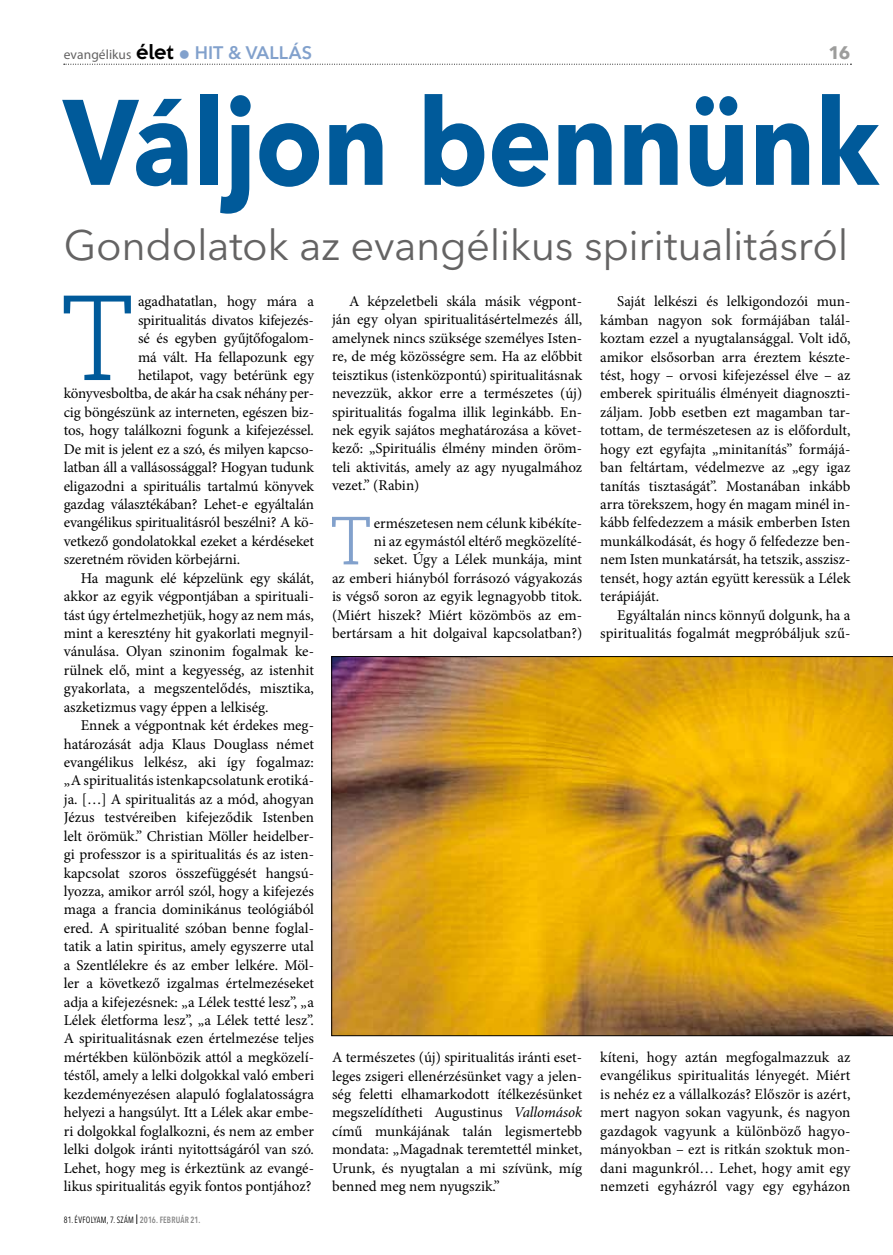
<style>
.page{position:relative;width:893px;height:1255px;background:#fff}
.page>*{position:absolute;margin:0;border:0;box-sizing:border-box;transform-origin:0 0}
.t1{font:700 120px "Avenir Next LT Pro";letter-spacing:-.005em;color:#005a9a;scale:.9 1}
.t2{font:300 118.65px "Roboto Slab";color:#005a9a}
.t3{font:300 66.9px "Roboto Slab";color:#82a1cc}
.t4{font:42px "Avenir Next LT Pro";letter-spacing:-.005em;color:#646363}
.t5{font:700 18px "Avenir Next LT Pro";color:#9d9d9c}
.t6{font:15px/18.5px "Minion Pro";letter-spacing:-.005em;color:#000;text-align:justify}
.t7{font:13.5px "Myriad Pro";letter-spacing:.005em;color:#646363}
.t8{font:condensed 9px "Avenir Next LT Pro";letter-spacing:.035em;color:#000;scale:.9 1}
.s1{font-family:"Keep Calm";font-weight:500;font-size:18px;color:#000}
.s2{color:#82a1cc}
.s3{font-family:"Avenir Next LT Pro";font-weight:600;font-size:18px;color:#82a1cc}
.s4{font-size:13.5px}
.s5{font-weight:600;color:#878787}
.s6{font-style:italic}
</style>
<div class="page">
<svg style="left:64px;top:64px;width:787px;height:1px"></svg>
<img style="left:331px;top:656px;width:562px;height:379px">
<p class="t7" style="left:64px;top:46px;width:250px">evangélikus <span class="s1">élet</span> <span class="s2">●</span> <span class="s3">Hit &amp; VAllás</span></p>
<p class="t5" style="left:828px;top:42px;width:24px">16</p>
<h1 class="t1" style="left:64px;top:69px;width:907px">Váljon bennünk</h1>
<h3 class="t4" style="left:64px;top:220px;width:786px">Gondolatok az evangélikus spiritualitásról</h3>
<h2 class="t2" style="left:60px;top:255px;width:76px">T</h2>
<p class="t6" style="left:138px;top:292px;width:177px">agadhatatlan, hogy mára a</p>
<p class="t6" style="left:138px;top:311px;width:177px">spiritualitás divatos kifejezés-</p>
<p class="t6" style="left:138px;top:329px;width:177px">sé és egyben gyűjtőfogalom-</p>
<p class="t6" style="left:138px;top:347px;width:177px">má vált. Ha fellapozunk egy</p>
<p class="t6" style="left:138px;top:366px;width:177px">hetilapot, vagy betérünk egy</p>
<p class="t6" style="left:64px;top:384px;width:252px">könyvesboltba, de akár ha csak néhány per-</p>
<p class="t6" style="left:64px;top:403px;width:252px">cig böngészünk az interneten, egészen biz-</p>
<p class="t6" style="left:64px;top:421px;width:252px">tos, hogy találkozni fogunk a kifejezéssel.</p>
<p class="t6" style="left:64px;top:440px;width:252px">De mit is jelent ez a szó, és milyen kapcso-</p>
<p class="t6" style="left:64px;top:458px;width:252px">latban áll a vallásossággal? Hogyan tudunk</p>
<p class="t6" style="left:64px;top:476px;width:252px">eligazodni a spirituális tartalmú könyvek</p>
<p class="t6" style="left:64px;top:495px;width:252px">gazdag választékában? Lehet-e egyáltalán</p>
<p class="t6" style="left:64px;top:513px;width:252px">evangélikus spiritualitásról beszélni? A kö-</p>
<p class="t6" style="left:64px;top:532px;width:252px">vetkező gondolatokkal ezeket a kérdéseket</p>
<p class="t6" style="left:64px;top:550px;width:178px">szeretném röviden körbejárni.</p>
<p class="t6" style="left:81px;top:568px;width:235px">Ha magunk elé képzelünk egy skálát,</p>
<p class="t6" style="left:64px;top:587px;width:252px">akkor az egyik végpontjában a spirituali-</p>
<p class="t6" style="left:64px;top:605px;width:252px">tást úgy értelmezhetjük, hogy az nem más,</p>
<p class="t6" style="left:64px;top:624px;width:252px">mint a keresztény hit gyakorlati megnyil-</p>
<p class="t6" style="left:64px;top:642px;width:252px">vánulása. Olyan szinonim fogalmak ke-</p>
<p class="t6" style="left:64px;top:661px;width:252px">rülnek elő, mint a kegyesség, az istenhit</p>
<p class="t6" style="left:64px;top:679px;width:252px">gyakorlata, a megszentelődés, misztika,</p>
<p class="t6" style="left:64px;top:697px;width:206px">aszketizmus vagy éppen a lelkiség.</p>
<p class="t6" style="left:81px;top:716px;width:235px">Ennek a végpontnak két érdekes meg-</p>
<p class="t6" style="left:64px;top:734px;width:252px">határozását adja Klaus Douglass német</p>
<p class="t6" style="left:64px;top:753px;width:252px">evangélikus lelkész, aki így fogalmaz:</p>
<p class="t6" style="left:64px;top:771px;width:252px">„A spiritualitás istenkapcsolatunk erotiká-</p>
<p class="t6" style="left:64px;top:790px;width:252px">ja. […] A spiritualitás az a mód, ahogyan</p>
<p class="t6" style="left:64px;top:808px;width:252px">Jézus testvéreiben kifejeződik Istenben</p>
<p class="t6" style="left:64px;top:826px;width:252px">lelt örömük.” Christian Möller heidelber-</p>
<p class="t6" style="left:64px;top:845px;width:252px">gi professzor is a spiritualitás és az isten-</p>
<p class="t6" style="left:64px;top:863px;width:252px">kapcsolat szoros összefüggését hangsú-</p>
<p class="t6" style="left:64px;top:882px;width:252px">lyozza, amikor arról szól, hogy a kifejezés</p>
<p class="t6" style="left:64px;top:900px;width:252px">maga a francia dominikánus teológiából</p>
<p class="t6" style="left:64px;top:918px;width:252px">ered. A spiritualité szóban benne foglal-</p>
<p class="t6" style="left:64px;top:937px;width:252px">tatik a latin spiritus, amely egyszerre utal</p>
<p class="t6" style="left:64px;top:955px;width:252px">a Szentlélekre és az ember lelkére. Möl-</p>
<p class="t6" style="left:64px;top:974px;width:252px">ler a következő izgalmas értelmezéseket</p>
<p class="t6" style="left:64px;top:992px;width:252px">adja a kifejezésnek: „a Lélek testté lesz”, „a</p>
<p class="t6" style="left:64px;top:1011px;width:252px">Lélek életforma lesz”, „a Lélek tetté lesz”.</p>
<p class="t6" style="left:64px;top:1029px;width:252px">A spiritualitásnak ezen értelmezése teljes</p>
<p class="t6" style="left:64px;top:1047px;width:252px">mértékben különbözik attól a megközelí-</p>
<p class="t6" style="left:64px;top:1066px;width:252px">téstől, amely a lelki dolgokkal való emberi</p>
<p class="t6" style="left:64px;top:1084px;width:252px">kezdeményezésen alapuló foglalatosságra</p>
<p class="t6" style="left:64px;top:1103px;width:252px">helyezi a hangsúlyt. Itt a Lélek akar embe-</p>
<p class="t6" style="left:64px;top:1121px;width:252px">ri dolgokkal foglalkozni, és nem az ember</p>
<p class="t6" style="left:64px;top:1140px;width:252px">lelki dolgok iránti nyitottságáról van szó.</p>
<p class="t6" style="left:64px;top:1158px;width:252px">Lehet, hogy meg is érkeztünk az evangé-</p>
<p class="t6" style="left:64px;top:1176px;width:249px">likus spiritualitás egyik fontos pontjához?</p>
<p class="t8" style="left:64px;top:1214px;width:153px">81. ÉVFOLYAM, 7. SZÁM <span class="s4">I</span> <span class="s5">2016. FEBRUÁR 21.</span></p>
<p class="t6" style="left:332px;top:292px;width:252px;text-indent:17px">A képzeletbeli skála másik végpont&shy;ján egy olyan spiritualitásértelmezés áll, amelynek nincs szüksége személyes Isten&shy;re, de még közösségre sem. Ha az előbbit teisztikus (istenközpontú) spiritualitásnak nevezzük, akkor erre a természetes (új) spiritualitás fogalma illik leginkább. En&shy;nek egyik sajátos meghatározása a követ&shy;kező: „Spirituális élmény minden öröm&shy;teli aktivitás, amely az agy nyugalmához vezet.” (Rabin)</p>
<h3 class="t3" style="left:330px;top:494px;width:43px">T</h3>
<p class="t6" style="left:332px;top:513px;width:252px;text-align:right">ermészetesen nem célunk kibékíte-<br>ni az egymástól eltérő megközelíté-<br>seket. Úgy a Lélek munkája, mint<br>az emberi hiányból forrásozó vágyakozás is végső soron az egyik legnagyobb titok. (Miért hiszek? Miért közömbös az em&shy;bertársam a hit dolgaival kapcsolatban?)</p>
<p class="t6" style="left:332px;top:1048px;width:252px">A természetes (új) spiritualitás iránti eset&shy;leges zsigeri ellenérzésünket vagy a jelen&shy;ség feletti elhamarkodott ítélkezésünket megszelídítheti Augustinus <span class="s6">Vallomások </span>című munkájának talán legismertebb mondata: „Magadnak teremtettél minket, Urunk, és nyugtalan a mi szívünk, míg benned meg nem nyugszik.”</p>
<p class="t6" style="left:600px;top:292px;width:252px;text-indent:17px">Saját lelkészi és lelkigondozói mun&shy;kámban nagyon sok formájában talál&shy;koztam ezzel a nyugtalansággal. Volt idő, amikor elsősorban arra éreztem készte&shy;tést, hogy – orvosi kifejezéssel élve – az emberek spirituális élményeit diagnoszti&shy;záljam. Jobb esetben ezt magamban tar&shy;tottam, de természetesen az is előfordult, hogy ezt egyfajta „minitanítás” formájá&shy;ban feltártam, védelmezve az „egy igaz tanítás tisztaságát”. Mostanában inkább arra törekszem, hogy én magam minél in&shy;kább felfedezzem a másik emberben Isten munkálkodását, és hogy ő felfedezze ben&shy;nem Isten munkatársát, ha tetszik, asszisz&shy;tensét, hogy aztán együtt keressük a Lélek terápiáját.</p>
<p class="t6" style="left:600px;top:605px;width:252px;text-align:right">Egyáltalán nincs könnyű dolgunk, ha a spiritualitás fogalmát megpróbáljuk szű-</p>
<p class="t6" style="left:600px;top:1047px;width:252px">kíteni, hogy aztán megfogalmazzuk az evangélikus spiritualitás lényegét. Miért is nehéz ez a vállalkozás? Először is azért, mert nagyon sokan vagyunk, és nagyon gazdagok vagyunk a különböző hagyo&shy;mányokban – ezt is ritkán szoktuk mon&shy;dani magunkról… Lehet, hogy amit egy nemzeti egyházról vagy egy egyházon</p>
</div>
